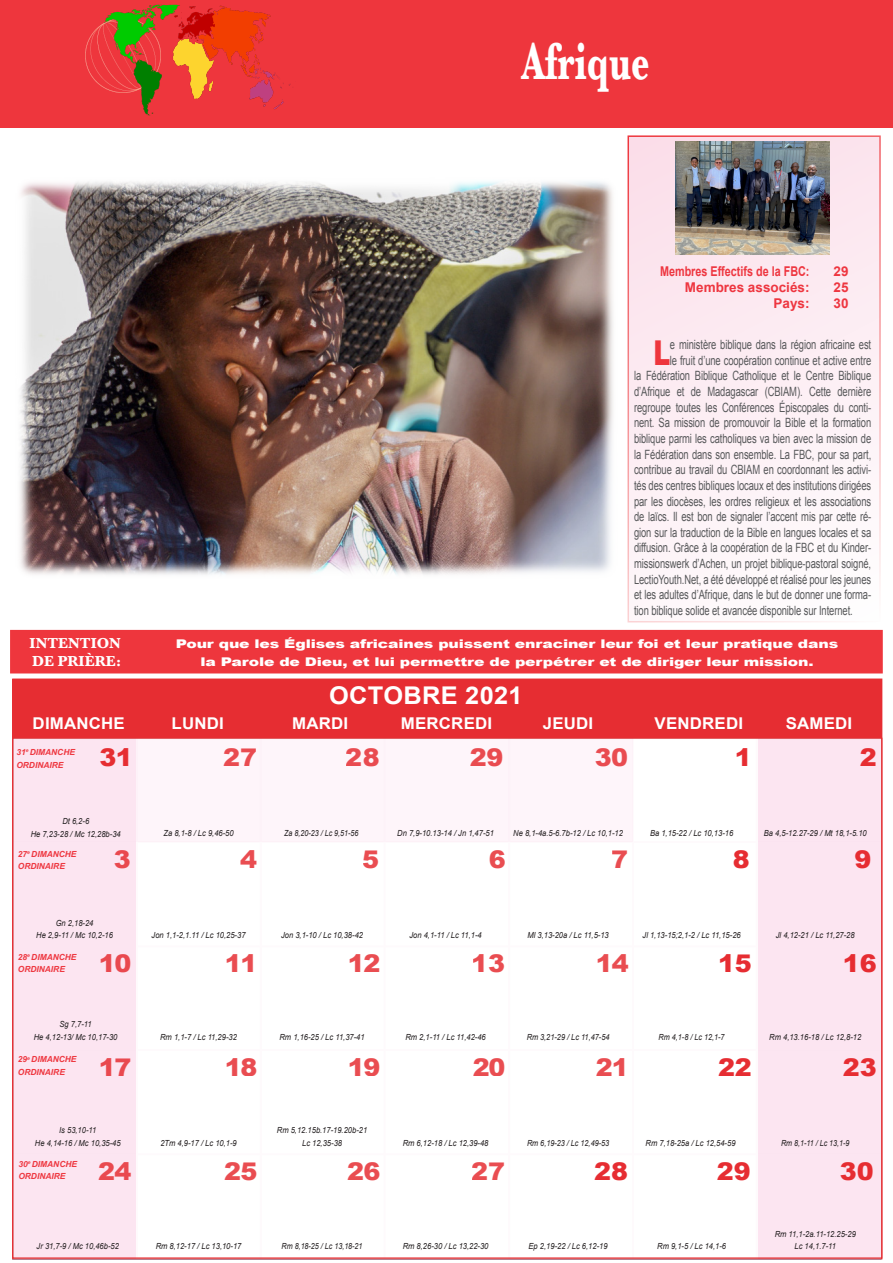
<style>
.page{position:relative;width:893px;height:1263px;background:#fff}
.page>*{position:absolute;margin:0;border:0;box-sizing:border-box;transform-origin:0 0}
.t1{font:700 54px "Baskerville";color:#fff;scale:.67 1}
.t2{font:900 34.2px "Arial";color:#ee363d;scale:.73 1}
.t3{font:700 24.45px "Arial";letter-spacing:.01em;color:#fff;scale:1.04 1}
.t4{font:900 24.3px "Arial";letter-spacing:-.025em;color:#e62d32;scale:1.04 1}
.t5{font:700 16.2px "Arial";letter-spacing:.01em;color:#fff;scale:1.04 1}
.t6{font:700 15px/18px "Baskerville";color:#fff}
.t7{font:700 13.5px "Arial";color:#ee3640}
.t8{font:700 13.5px "Arial";color:#ee3640;scale:.8 1}
.t9{font:12.75px "Arial";letter-spacing:-.01em;color:#57585a;scale:.73 1}
.t10{font:900 12px/18px "Arial";letter-spacing:-.01em;color:#fff;text-align:center;scale:1.3 1}
.t11{font:italic 8.4px/12.6px "Arial";color:#231f20;text-align:center;scale:.9 1}
.t12{font:italic 700 8.4px/12.6px "Arial";color:#ee3841}
.t13{font:italic 8.4px "Arial";color:#231f20;scale:.85 1}
.t14{font:italic 8.4px "Arial";color:#231f20;scale:.86 1}
.t15{font:italic 8.4px "Arial";color:#231f20;scale:.88 1}
</style>
<div class="page">
<div style="left:0;top:0;width:893px;height:128px;background:#ee363d"></div>
<div style="left:627px;top:135px;width:254px;height:487px;background:linear-gradient(to right,#fcecf2,#fcf1f5)"></div>
<img style="left:20px;top:181px;width:593px;height:394px">
<svg style="left:15px;top:740px;width:865px;height:516px"></svg>
<div style="left:384px;top:738px;width:1px;height:521px;border:1px solid #fce5f1"></div>
<div style="left:260px;top:738px;width:2px;height:521px;border:1px solid #fce5f1"></div>
<div style="left:13px;top:841px;width:869px;height:2px;border:1px solid #fce5f1"></div>
<div style="left:13px;top:945px;width:869px;height:2px;border:1px solid #fce5f1"></div>
<div style="left:13px;top:1049px;width:869px;height:2px;border:1px solid #fce5f1"></div>
<div style="left:13px;top:1153px;width:869px;height:2px;border:1px solid #fce5f1"></div>
<div style="left:136px;top:738px;width:2px;height:521px;border:1px solid #fce5f1"></div>
<div style="left:508px;top:738px;width:2px;height:521px;border:1px solid #fce5f1"></div>
<div style="left:13px;top:679px;width:869px;height:59px;background:#e62d32"></div>
<img style="left:86px;top:23px;width:18px;height:65px">
<img style="left:104px;top:5px;width:189px;height:110px">
<img style="left:676px;top:141px;width:153px;height:113px">
<div style="left:10px;top:630px;width:873px;height:43px;background:#ee363d"></div>
<h1 class="t1" style="left:522px;top:24px;width:193px">Afrique</h1>
<p class="t8" style="left:660px;top:262px;width:188px">Membres Effectifs de la FBC:</p>
<p class="t7" style="left:833px;top:262px;width:17px">29</p>
<p class="t7" style="left:685px;top:278px;width:126px">Membres associés:</p>
<p class="t7" style="left:833px;top:278px;width:17px">25</p>
<p class="t7" style="left:773px;top:294px;width:38px">Pays:</p>
<p class="t7" style="left:833px;top:294px;width:17px">30</p>
<h2 class="t2" style="left:653px;top:327px;width:24px">L</h2>
<p class="t9" style="left:670px;top:336px;width:277px">e ministère biblique dans la région africaine est</p>
<p class="t9" style="left:670px;top:352px;width:277px">le fruit d’une coopération continue et active entre</p>
<p class="t9" style="left:634px;top:367px;width:326px">la Fédération Biblique Catholique et le Centre Biblique</p>
<p class="t9" style="left:634px;top:383px;width:326px">d’Afrique et de Madagascar (CBIAM). Cette dernière</p>
<p class="t9" style="left:634px;top:399px;width:327px">regroupe toutes les Conférences Épiscopales du conti-</p>
<p class="t9" style="left:634px;top:414px;width:326px">nent. Sa mission de promouvoir la Bible et la formation</p>
<p class="t9" style="left:634px;top:430px;width:326px">biblique parmi les catholiques va bien avec la mission de</p>
<p class="t9" style="left:634px;top:446px;width:327px">la Fédération dans son ensemble. La FBC, pour sa part,</p>
<p class="t9" style="left:634px;top:461px;width:327px">contribue au travail du CBIAM en coordonnant les activi-</p>
<p class="t9" style="left:634px;top:477px;width:326px">tés des centres bibliques locaux et des institutions dirigées</p>
<p class="t9" style="left:634px;top:493px;width:326px">par les diocèses, les ordres religieux et les associations</p>
<p class="t9" style="left:634px;top:508px;width:327px">de laïcs. Il est bon de signaler l’accent mis par cette ré-</p>
<p class="t9" style="left:634px;top:524px;width:326px">gion sur la traduction de la Bible en langues locales et sa</p>
<p class="t9" style="left:634px;top:540px;width:327px">diffusion. Grâce à la coopération de la FBC et du Kinder-</p>
<p class="t9" style="left:634px;top:555px;width:326px">missionswerk d’Achen, un projet biblique-pastoral soigné,</p>
<p class="t9" style="left:634px;top:571px;width:326px">LectioYouth.Net, a été développé et réalisé pour les jeunes</p>
<p class="t9" style="left:634px;top:587px;width:327px">et les adultes d’Afrique, dans le but de donner une forma-</p>
<p class="t9" style="left:634px;top:602px;width:301px">tion biblique solide et avancée disponible sur Internet.</p>
<p class="t6" style="left:30px;top:634px;width:93px">INTENTION<br>DE PRIÈRE:</p>
<p class="t10" style="left:176px;top:634px;width:511px">Pour que les Églises africaines puissent enraciner leur foi et leur pratique dans la Parole de Dieu, et lui permettre de perpétrer et de diriger leur mission.</p>
<h3 class="t3" style="left:329px;top:679px;width:188px">OCTOBRE 2021</h3>
<p class="t5" style="left:33px;top:712px;width:90px">DIMANCHE</p>
<p class="t5" style="left:172px;top:712px;width:52px">LUNDI</p>
<p class="t5" style="left:292px;top:712px;width:55px">MARDI</p>
<p class="t5" style="left:401px;top:712px;width:89px">MERCREDI</p>
<p class="t5" style="left:543px;top:712px;width:50px">JEUDI</p>
<p class="t5" style="left:654px;top:712px;width:87px">VENDREDI</p>
<p class="t5" style="left:786px;top:712px;width:66px">SAMEDI</p>
<p class="t12" style="left:16px;top:746px;width:60px">31<sup>e</sup> DIMANCHE<br>ORDINAIRE</p>
<h3 class="t4" style="left:99px;top:740px;width:34px">31</h3>
<h3 class="t4" style="left:223px;top:740px;width:34px">27</h3>
<h3 class="t4" style="left:346px;top:740px;width:34px">28</h3>
<h3 class="t4" style="left:594px;top:740px;width:34px">30</h3>
<h3 class="t4" style="left:470px;top:740px;width:34px">29</h3>
<h3 class="t4" style="left:735px;top:740px;width:18px">1</h3>
<h3 class="t4" style="left:860px;top:740px;width:18px">2</h3>
<p class="t11" style="left:31px;top:815px;width:101px">Dt 6,2-6<br>He 7,23-28 / Mc 12,28b-34</p>
<p class="t11" style="left:163px;top:827px;width:79px">Za 8,1-8 / Lc 9,46-50</p>
<p class="t13" style="left:284px;top:828px;width:89px">Za 8,20-23 / Lc 9,51-56</p>
<p class="t11" style="left:397px;top:827px;width:109px">Dn 7,9-10.13-14 / Jn 1,47-51</p>
<p class="t11" style="left:513px;top:827px;width:123px">Ne 8,1-4a.5-6.7b-12 / Lc 10,1-12</p>
<p class="t11" style="left:650px;top:827px;width:94px">Ba 1,15-22 / Lc 10,13-16</p>
<p class="t11" style="left:764px;top:827px;width:116px">Ba 4,5-12.27-29 / Mt 18,1-5.10</p>
<p class="t12" style="left:18px;top:848px;width:60px">27<sup>e</sup> DIMANCHE<br>ORDINAIRE</p>
<h3 class="t4" style="left:114px;top:842px;width:18px">3</h3>
<h3 class="t4" style="left:240px;top:842px;width:18px">4</h3>
<h3 class="t4" style="left:363px;top:842px;width:18px">5</h3>
<h3 class="t4" style="left:488px;top:842px;width:18px">6</h3>
<h3 class="t4" style="left:612px;top:842px;width:18px">7</h3>
<h3 class="t4" style="left:733px;top:842px;width:18px">8</h3>
<h3 class="t4" style="left:855px;top:842px;width:18px">9</h3>
<p class="t11" style="left:36px;top:917px;width:87px">Gn 2,18-24<br>He 2,9-11 / Mc 10,2-16</p>
<p class="t11" style="left:152px;top:929px;width:106px">Jon 1,1-2,1.11 / Lc 10,25-37</p>
<p class="t11" style="left:281px;top:929px;width:93px">Jon 3,1-10 / Lc 10,38-42</p>
<p class="t11" style="left:409px;top:929px;width:82px">Jon 4,1-11 / Lc 11,1-4</p>
<p class="t11" style="left:527px;top:929px;width:92px">Ml 3,13-20a / Lc 11,5-13</p>
<p class="t11" style="left:642px;top:929px;width:111px">Jl 1,13-15;2,1-2 / Lc 11,15-26</p>
<p class="t11" style="left:776px;top:929px;width:89px">Jl 4,12-21 / Lc 11,27-28</p>
<p class="t12" style="left:18px;top:951px;width:60px">28<sup>e</sup> DIMANCHE<br>ORDINAIRE</p>
<h3 class="t4" style="left:98px;top:946px;width:34px">10</h3>
<h3 class="t4" style="left:224px;top:946px;width:34px">11</h3>
<h3 class="t4" style="left:347px;top:946px;width:34px">12</h3>
<h3 class="t4" style="left:472px;top:946px;width:34px">13</h3>
<h3 class="t4" style="left:595px;top:946px;width:34px">14</h3>
<h3 class="t4" style="left:718px;top:946px;width:34px">15</h3>
<h3 class="t4" style="left:843px;top:946px;width:34px">16</h3>
<p class="t11" style="left:34px;top:1018px;width:94px">Sg 7,7-11<br>He 4,12-13/ Mc 10,17-30</p>
<p class="t11" style="left:160px;top:1030px;width:87px">Rm 1,1-7 / Lc 11,29-32</p>
<p class="t11" style="left:280px;top:1030px;width:96px">Rm 1,16-25 / Lc 11,37-41</p>
<p class="t11" style="left:405px;top:1030px;width:91px">Rm 2,1-11 / Lc 11,42-46</p>
<p class="t15" style="left:527px;top:1031px;width:96px">Rm 3,21-29 / Lc 11,47-54</p>
<p class="t14" style="left:659px;top:1031px;width:78px">Rm 4,1-8 / Lc 12,1-7</p>
<p class="t11" style="left:769px;top:1030px;width:104px">Rm 4,13.16-18 / Lc 12,8-12</p>
<p class="t12" style="left:18px;top:1053px;width:60px">29<sup>e</sup> DIMANCHE<br>ORDINAIRE</p>
<h3 class="t4" style="left:98px;top:1049px;width:34px">17</h3>
<h3 class="t4" style="left:224px;top:1049px;width:34px">18</h3>
<h3 class="t4" style="left:347px;top:1049px;width:34px">19</h3>
<h3 class="t4" style="left:473px;top:1049px;width:33px">20</h3>
<h3 class="t4" style="left:595px;top:1049px;width:34px">21</h3>
<h3 class="t4" style="left:718px;top:1049px;width:34px">22</h3>
<h3 class="t4" style="left:843px;top:1049px;width:34px">23</h3>
<p class="t11" style="left:35px;top:1124px;width:97px">Is 53,10-11<br>He 4,14-16 / Mc 10,35-45</p>
<p class="t11" style="left:160px;top:1137px;width:86px">2Tm 4,9-17 / Lc 10,1-9</p>
<p class="t11" style="left:277px;top:1124px;width:102px">Rm 5,12.15b.17-19.20b-21<br>Lc 12,35-38</p>
<p class="t11" style="left:403px;top:1137px;width:97px">Rm 6,12-18 / Lc 12,39-48</p>
<p class="t14" style="left:527px;top:1137px;width:97px">Rm 6,19-23 / Lc 12,49-53</p>
<p class="t11" style="left:646px;top:1137px;width:101px">Rm 7,18-25a / Lc 12,54-59</p>
<p class="t13" style="left:781px;top:1137px;width:82px">Rm 8,1-11 / Lc 13,1-9</p>
<p class="t12" style="left:18px;top:1157px;width:60px">30<sup>e</sup> DIMANCHE<br>ORDINAIRE</p>
<h3 class="t4" style="left:98px;top:1154px;width:34px">24</h3>
<h3 class="t4" style="left:224px;top:1154px;width:34px">25</h3>
<h3 class="t4" style="left:347px;top:1154px;width:34px">26</h3>
<h3 class="t4" style="left:472px;top:1154px;width:34px">27</h3>
<h3 class="t4" style="left:594px;top:1154px;width:34px">28</h3>
<h3 class="t4" style="left:717px;top:1154px;width:34px">29</h3>
<h3 class="t4" style="left:840px;top:1154px;width:34px">30</h3>
<p class="t11" style="left:37px;top:1240px;width:93px">Jr 31,7-9 / Mc 10,46b-52</p>
<p class="t11" style="left:156px;top:1240px;width:97px">Rm 8,12-17 / Lc 13,10-17</p>
<p class="t13" style="left:282px;top:1241px;width:97px">Rm 8,18-25 / Lc 13,18-21</p>
<p class="t11" style="left:403px;top:1240px;width:97px">Rm 8,26-30 / Lc 13,22-30</p>
<p class="t11" style="left:529px;top:1240px;width:89px">Ep 2,19-22 / Lc 6,12-19</p>
<p class="t11" style="left:657px;top:1240px;width:78px">Rm 9,1-5 / Lc 14,1-6</p>
<p class="t11" style="left:775px;top:1227px;width:92px">Rm 11,1-2a.11-12.25-29<br>Lc 14,1.7-11</p>
</div>
